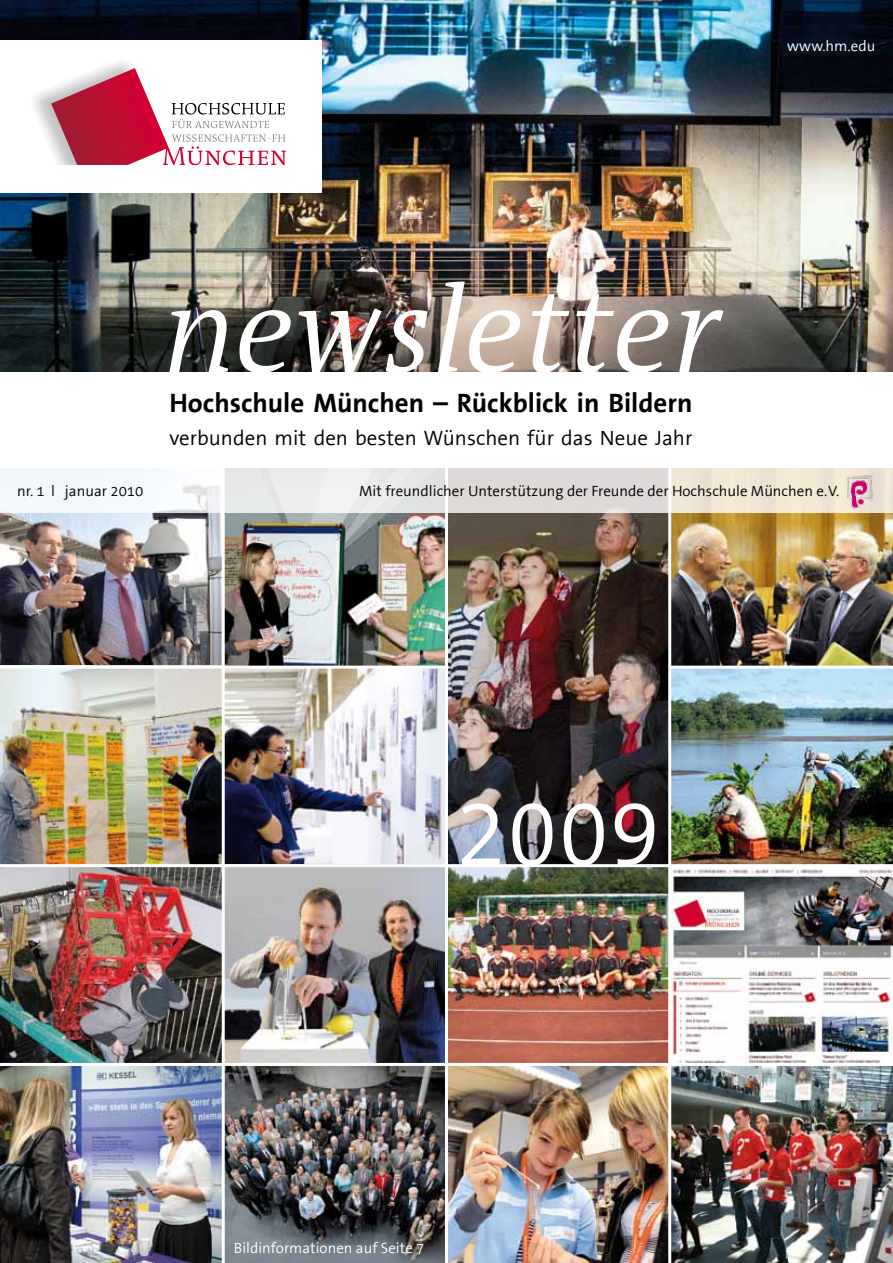
<style>
.page{position:relative;width:893px;height:1263px;background:#fff}
.page>*{position:absolute;margin:0;border:0;box-sizing:border-box;transform-origin:0 0}
.t1{font:italic 123px "FHM Antiqua";color:#fff}
.t2{font:90px "FHM The Sans Expert";color:#fff}
.t3{font:700 27px "FHM Antiqua";color:#000}
.t4{font:21px "FHM The Sans";color:#000}
.t5{font:15px "FHM The Sans";color:#000}
.t6{font:15px "FHM The Sans";color:#fff}
</style>
<div class="page">
<img style="left:671px;top:513px;width:222px;height:750px">
<img style="left:225px;top:513px;width:220px;height:153px">
<img style="left:225px;top:1066px;width:220px;height:197px">
<img style="left:0;top:513px;width:222px;height:153px">
<img style="left:448px;top:513px;width:220px;height:550px">
<img style="left:225px;top:669px;width:220px;height:195px">
<img style="left:0;top:867px;width:222px;height:396px">
<img style="left:448px;top:1066px;width:220px;height:197px">
<img style="left:0;top:0;width:893px;height:372px">
<img style="left:225px;top:867px;width:220px;height:196px">
<div style="left:0;top:40px;width:321px;height:152px;background:#fff"></div>
<svg style="left:34px;top:62px;width:252px;height:103px"></svg>
<img style="left:0;top:669px;width:222px;height:195px">
<hr style="left:0;top:1063px;width:893px;height:3px;background:#fff">
<img style="left:671px;top:669px;width:222px;height:195px">
<hr style="left:669px;top:666px;width:224px;height:3px;background:#fff">
<hr style="left:0;top:864px;width:893px;height:3px;background:#fff">
<svg style="left:0;top:468px;width:893px;height:45px"></svg>
<img style="left:846px;top:474px;width:28px;height:34px">
<p class="t6" style="left:787px;top:38px;width:90px">www.hm.edu</p>
<h1 class="t1" style="left:163px;top:267px;width:558px">newsletter</h1>
<h3 class="t3" style="left:169px;top:388px;width:524px">Hochschule München – Rückblick in Bildern</h3>
<h3 class="t4" style="left:169px;top:427px;width:525px">verbunden mit den besten Wünschen für das Neue Jahr</h3>
<p class="t5" style="left:17px;top:483px;width:128px">nr. 1 l januar 2010</p>
<p class="t5" style="left:359px;top:483px;width:482px">Mit freundlicher Unterstützung der Freunde der Hochschule München e. V.</p>
<h2 class="t2" style="left:456px;top:777px;width:205px">2009</h2>
<p class="t6" style="left:234px;top:1240px;width:192px">Bildinformationen auf Seite 7</p>
</div>
